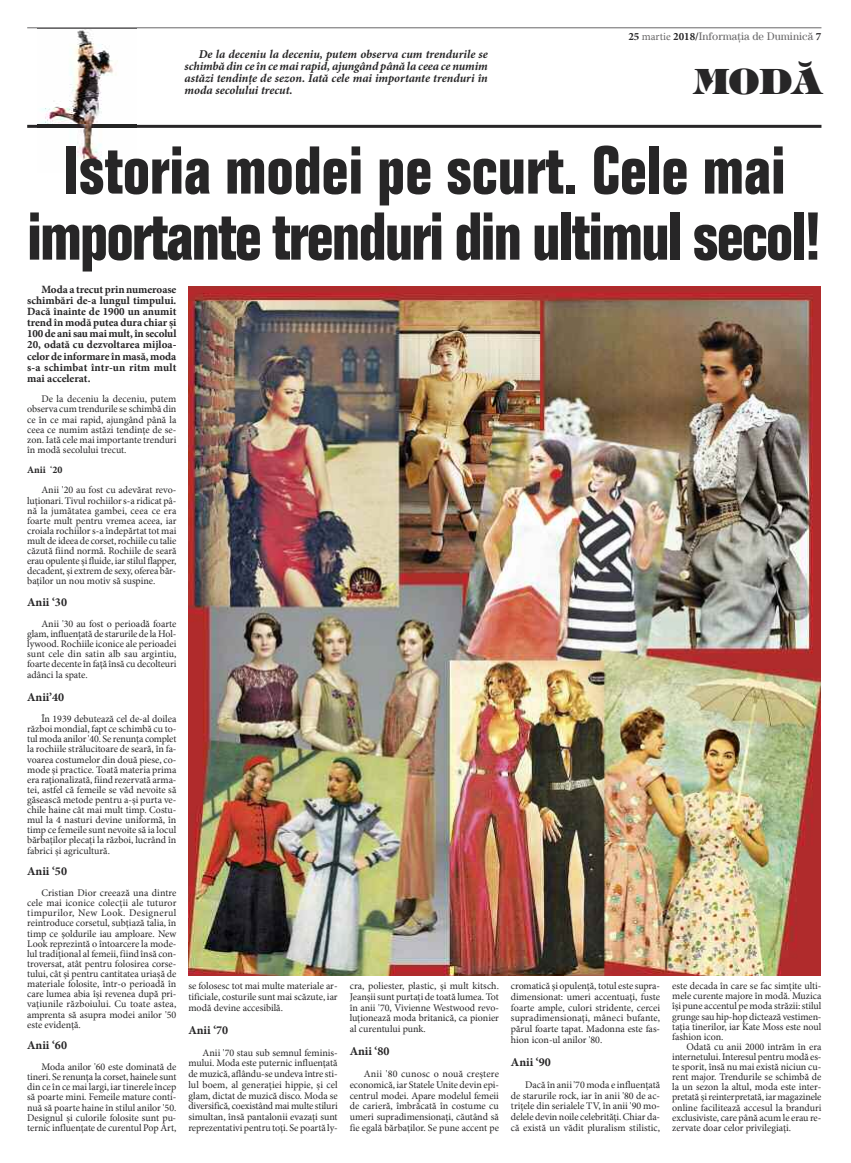
<style>
.page{position:relative;width:851px;height:1163px;background:#fff}
.page>*{position:absolute;margin:0;border:0;box-sizing:border-box;transform-origin:0 0}
.t1{font:condensed 66px/66px "IZ BC Folio";letter-spacing:-.025em;color:#272627;text-align:center}
.t2{font:35px "H Tiffany RT1";color:#272627}
.t3{font:12px/12px "IZ Minion Pro Bold It";letter-spacing:-.005em;color:#272627;text-align:justify}
.t4{font:12px "IZ Minion Pro Bold";color:#272627}
.t5{font:11px/11.1px "IZ Minion Pro Bold";letter-spacing:.005em;color:#272627;text-align:justify}
.t6{font:11px "IZ Century Std Book";color:#686768}
.t7{font:10px/10.1px "IZ Minion Pro Regular";color:#272627;text-align:justify}
.t8{font:10px "IZ Minion Pro Bold";color:#272627}
.s1{font-family:"IZ Minion Pro Bold";color:#272627}
.s2{font-family:"IZ Minion Pro Regular"}
</style>
<div class="page">
<hr style="left:27px;top:27px;width:794px;height:1px;background:#686768">
<img style="left:188px;top:286px;width:632px;height:689px">
<hr style="left:27px;top:125px;width:794px;height:3px;background:#272627">
<img style="left:37px;top:28px;width:99px;height:134px">
<p class="t3" style="left:184px;top:50px;width:305px;text-indent:14px">De la deceniu la deceniu, putem observa cum trendurile se schimbă din ce în ce mai rapid, ajungând până la ceea ce numim astăzi tendințe de sezon. Iată cele mai importante trenduri în moda secolului trecut.</p>
<p class="t6" style="left:628px;top:32px;width:194px"><span class="s1">25</span> <span class="s2">martie</span> <span class="s1">2018/</span>Informa\ia de Duminic[ <span class="s1">7</span></p>
<h2 class="t2" style="left:693px;top:62px;width:129px">MOD~</h2>
<h1 class="t1" style="left:27px;top:143px;width:795px">Istoria modei pe scurt. Cele mai importante trenduri din ultimul secol!</h1>
<p class="t5" style="left:27px;top:285px;width:151px;text-indent:14px">Moda a trecut prin numeroase schimbări de-a lungul timpului.<br>Dacă înainte de 1900 un anumit trend în modă putea dura chiar și 100 de anisaumaimult,însecolul 20, odată cu dezvoltarea mijloa&shy;celor de informare în masă, moda s-a schimbat într-un ritm mult mai accelerat.</p>
<p class="t7" style="left:27px;top:395px;width:151px;text-indent:14px">De la deceniu la deceniu, putem observa cum trendurile se schimbă din ce în ce mai rapid, ajungând până la ceea ce numim astăzi tendințe de se&shy;zon. Iată cele mai importante trenduri în modă secolului trecut.</p>
<p class="t8" style="left:27px;top:466px;width:37px">Anii <span class="s2">‘</span>20</p>
<p class="t7" style="left:27px;top:486px;width:151px;text-indent:14px">Anii '20 au fost cu adevărat revo&shy;luționari. Tivul rochiilor s-a ridicat pâ&shy;nă la jumătatea gambei, ceea ce era foarte mult pentru vremea aceea, iar croiala rochiilor s-a îndepărtat tot mai mult de ideea de corset, rochiile cu talie căzută fiind normă. Rochiile de seară erau opulente și fluide, iar stilul flapper, decadent, și extrem de sexy, oferea băr&shy;baților un nou motiv să suspine.</p>
<p class="t4" style="left:27px;top:597px;width:41px">Anii ‘30</p>
<p class="t7" style="left:27px;top:619px;width:151px;text-indent:14px">Anii '30 au fost o perioad[ foarte glam, influențată de starurile de la Hol&shy;lywood. Rochiile iconice ale perioadei sunt cele din satin alb sau argintiu, foarte decente în față însă cu decolteuri adânci la spate.</p>
<p class="t4" style="left:27px;top:692px;width:38px">Anii’40</p>
<p class="t7" style="left:27px;top:714px;width:151px;text-indent:14px">În 1939 debutează cel de-al doilea război mondial, fapt ce schimbă cu to&shy;tul moda anilor '40. Se renun\a complet la rochiile strălucitoare de seară, în fa&shy;voarea costumelor din două piese, co&shy;mode și practice. Toată materia prima era raționalizată, fiind rezervată arma&shy;tei, astfel că femeile se văd nevoite să găsească metode pentru a-și purta ve&shy;chile haine cât mai mult timp. Costu&shy;mul la 4 nasturi devine uniformă, în timp ce femeile sunt nevoite să ia locul bărbaților plecați la război, lucrând în fabrici și agricultură.</p>
<p class="t4" style="left:27px;top:866px;width:41px">Anii ‘50</p>
<p class="t7" style="left:27px;top:888px;width:151px;text-indent:14px">Cristian Dior creează una dintre cele mai iconice colecții ale tuturor timpurilor, New Look. Designerul reintroduce corsetul, subțiază talia, în timp ce șoldurile iau amploare. New Look reprezintă o întoarcere la mode&shy;lul tradițional al femeii, fiind însă con&shy;troversat, atât pentru folosirea corse&shy;tului, cât și pentru cantitatea uriașă de materiale folosite, într-o perioad[ în care lumea abia își revenea după pri&shy;vațiunile războiului. Cu toate astea, amprenta să asupra modei anilor '50 este evidență.</p>
<p class="t4" style="left:27px;top:1040px;width:41px">Anii ‘60</p>
<p class="t7" style="left:27px;top:1062px;width:151px;text-indent:14px">Moda anilor '60 este dominată de tineri. Se renun\a la corset, hainele sunt din ce în ce mai largi, iar tinerele încep să poarte mini. Femeile mature conti&shy;nuă să poarte haine în stilul anilor '50.<br>Designul și culorile folosite sunt pu&shy;ternic influențate de curentul Pop Art,</p>
<p class="t7" style="left:188px;top:981px;width:151px;line-height:10.7px">se folosesc tot mai multe materiale ar&shy;tificiale, costurile sunt mai scăzute, iar modă devine accesibilă.</p>
<p class="t4" style="left:188px;top:1024px;width:41px">Anii ‘70</p>
<p class="t7" style="left:188px;top:1047px;width:151px;line-height:10.7px;text-indent:14px">Anii '70 stau sub semnul feminis&shy;mului. Moda este puternic influențată de muzică, aflându-se undeva între sti&shy;lul boem, al generației hippie, și cel glam, dictat de muzică disco. Moda se diversifică, coexist]nd mai multe stiluri simultan, însă pantalonii evazați sunt reprezentativi pentru toți. Se poartă ly-</p>
<p class="t7" style="left:349px;top:981px;width:151px;line-height:10.7px">cra, poliester, plastic, și mult kitsch.<br>Jeanșii sunt purtați de toată lumea. Tot în anii '70, Vivienne Westwood revo&shy;luționează moda britanică, ca pionier al curentului punk.</p>
<p class="t4" style="left:349px;top:1046px;width:41px">Anii ‘80</p>
<p class="t7" style="left:349px;top:1069px;width:151px;line-height:10.7px;text-indent:14px">Anii '80 cunosc o nouă creștere economică, iar Statele Unite devin epi&shy;centrul modei. Apare modelul femeii de carieră, îmbrăcată în costume cu umeri supradimensionați, căutând să fie egală bărbaților. Se pune accent pe</p>
<p class="t7" style="left:511px;top:981px;width:151px;line-height:10.7px">cromatică și opulență, totul este supra&shy;dimensionat&lt; umeri accentuați, fuste foarte ample, culori stridente, cercei supradimensionați, mâneci bufante, părul foarte tapat. Madonna este fas&shy;hion icon-ul anilor '80.</p>
<p class="t4" style="left:511px;top:1056px;width:41px">Anii ‘90</p>
<p class="t7" style="left:511px;top:1080px;width:151px;line-height:10.7px;text-indent:14px">Dacă în anii '70 moda e influențată de starurile rock, iar în anii '80 de ac&shy;trițele din serialele TV, în anii '90 mo&shy;delele devin noile celebrități. Chiar da&shy;că există un vădit pluralism stilistic,</p>
<p class="t7" style="left:672px;top:981px;width:151px">este decada în care se fac simțite ulti&shy;mele curente majore în modă. Muzica își pune accentul pe moda străzii&lt; stilul grunge sau hip-hop dictează vestimen&shy;tația tinerilor, iar Kate Moss este noul fashion icon.</p>
<p class="t7" style="left:672px;top:1042px;width:151px;text-indent:14px">Odată cu anii 2000 intrăm în era internetului. Interesul pentru modă es&shy;te sporit, însă nu mai există niciun cu&shy;rent major. Trendurile se schimbă de la un sezon la altul, moda este inter&shy;pretată și reinterpretată, iar magazinele online facilitează accesul la branduri exclusiviste, care până acum le erau re&shy;zervate doar celor privilegiați.</p>
</div>
